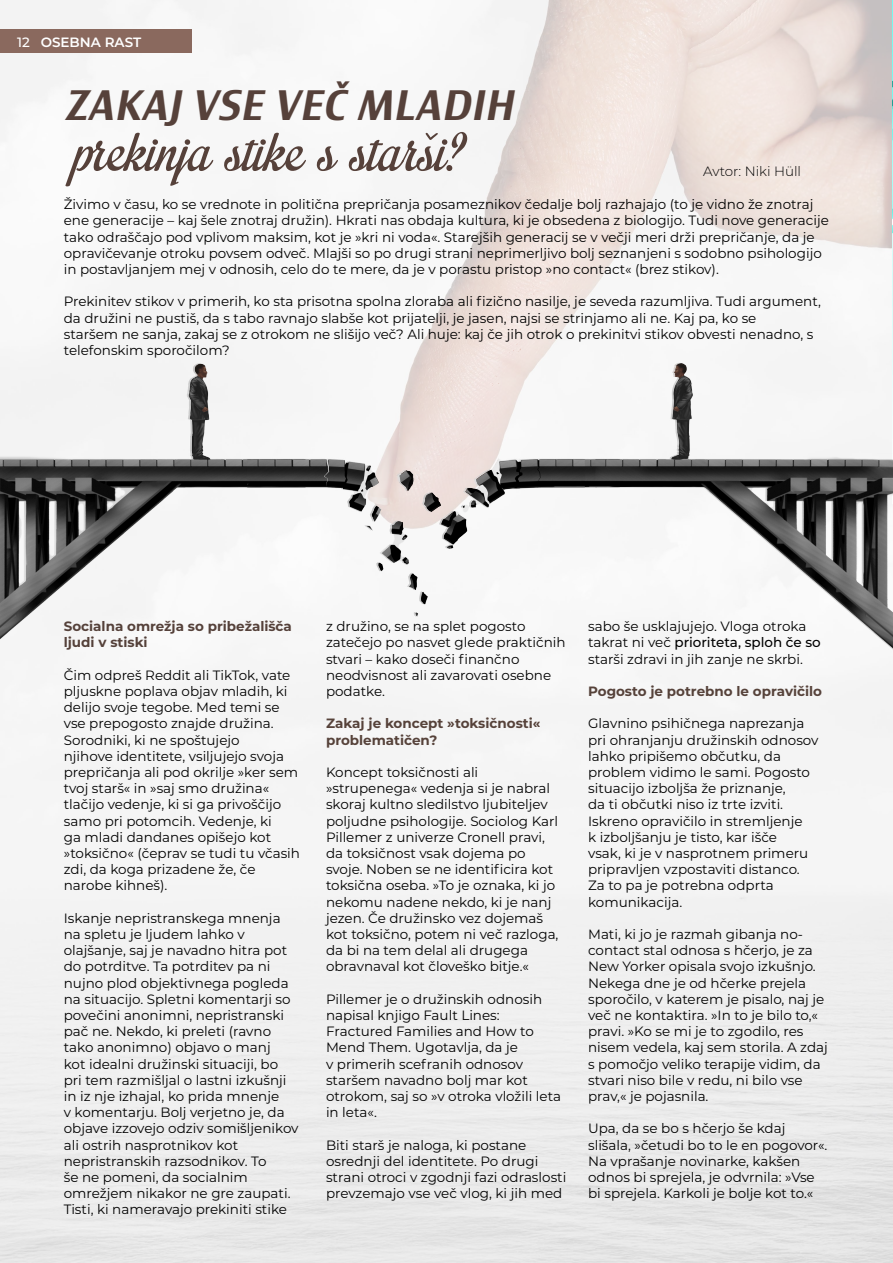
<style>
.page{position:relative;width:893px;height:1263px;background:#fff}
.page>*{position:absolute;margin:0;border:0;box-sizing:border-box;transform-origin:0 0}
.t1{font:75px "Impregnable Personal Use Only";color:#56413a}
.t2{font:italic 500 43.5px "Newbery Sans Pro";color:#56413a}
.t3{font:13.5px/16.2px "Montserrat";color:#000}
.t4{font:700 13.5px/16.2px "Montserrat";color:#56423a}
.t5{font:700 13.5px/16.2px "Montserrat";color:#55413a}
.t6{font:300 13.5px "Montserrat";color:#000}
.t7{font:600 13.5px "Montserrat";color:#fff}
.s1{font-weight:500}
</style>
<div class="page">
<img style="left:0;top:0;width:893px;height:1263px">
<img style="left:892px;top:0;width:1px;height:504px">
<div style="left:0;top:29px;width:191px;height:24px;background:#8a695e"></div>
<p class="t7" style="left:17px;top:33px;width:126px"><span class="s1">12</span> OSEBNA RAST</p>
<h2 class="t2" style="left:64px;top:77px;width:451px">ZAKAJ VSE VEČ MLADIH</h2>
<h1 class="t1" style="left:74px;top:119px;width:390px">prekinja stike s starši?</h1>
<p class="t6" style="left:703px;top:162px;width:99px">Avtor: Niki Hüll</p>
<p class="t3" style="left:64px;top:196px;width:767px">Živimo v času, ko se vrednote in politična prepričanja posameznikov čedalje bolj razhajajo (to je vidno že znotraj ene generacije – kaj šele znotraj družin). Hkrati nas obdaja kultura, ki je obsedena z biologijo. Tudi nove generacije tako odraščajo pod vplivom maksim, kot je »kri ni voda«. Starejših generacij se v večji meri drži prepričanje, da je opravičevanje otroku povsem odveč. Mlajši so po drugi strani neprimerljivo bolj seznanjeni s sodobno psihologijo in postavljanjem mej v odnosih, celo do te mere, da je v porastu pristop »no contact« (brez stikov).</p>
<p class="t3" style="left:64px;top:293px;width:759px">Prekinitev stikov v primerih, ko sta prisotna spolna zloraba ali fizično nasilje, je seveda razumljiva. Tudi argument, da družini ne pustiš, da s tabo ravnajo slabše kot prijatelji, je jasen, najsi se strinjamo ali ne. Kaj pa, ko se<br>staršem ne sanja, zakaj se z otrokom ne slišijo več? Ali huje: kaj če jih otrok o prekinitvi stikov obvesti nenadno, s telefonskim sporočilom?</p>
<p class="t5" style="left:64px;top:617px;width:230px">Socialna omrežja so pribežališča ljudi v stiski</p>
<p class="t3" style="left:64px;top:666px;width:238px">Čim odpreš Reddit ali TikTok, vate pljuskne poplava objav mladih, ki delijo svoje tegobe. Med temi se vse prepogosto znajde družina.<br>Sorodniki, ki ne spoštujejo<br>njihove identitete, vsiljujejo svoja prepričanja ali pod okrilje »ker sem tvoj starš« in »saj smo družina« tlačijo vedenje, ki si ga privoščijo samo pri potomcih. Vedenje, ki<br>ga mladi dandanes opišejo kot »toksično« (čeprav se tudi tu včasih zdi, da koga prizadene že, če narobe kihneš).</p>
<p class="t3" style="left:64px;top:909px;width:236px">Iskanje nepristranskega mnenja na spletu je ljudem lahko v olajšanje, saj je navadno hitra pot do potrditve. Ta potrditev pa ni nujno plod objektivnega pogleda na situacijo. Spletni komentarji so povečini anonimni, nepristranski pač ne. Nekdo, ki preleti (ravno tako anonimno) objavo o manj<br>kot idealni družinski situaciji, bo pri tem razmišljal o lastni izkušnji in iz nje izhajal, ko prida mnenje<br>v komentarju. Bolj verjetno je, da objave izzovejo odziv somišljenikov ali ostrih nasprotnikov kot nepristranskih razsodnikov. To<br>še ne pomeni, da socialnim omrežjem nikakor ne gre zaupati.<br>Tisti, ki nameravajo prekiniti stike</p>
<p class="t3" style="left:326px;top:618px;width:241px">z družino, se na splet pogosto zatečejo po nasvet glede praktičnih stvari – kako doseči finančno neodvisnost ali zavarovati osebne podatke.</p>
<p class="t4" style="left:326px;top:715px;width:216px">Zakaj je koncept »toksičnosti« problematičen?</p>
<p class="t3" style="left:326px;top:763px;width:234px">Koncept toksičnosti ali »strupenega« vedenja si je nabral skoraj kultno sledilstvo ljubiteljev poljudne psihologije. Sociolog Karl Pillemer z univerze Cronell pravi, da toksičnost vsak dojema po svoje. Noben se ne identificira kot toksična oseba. »To je oznaka, ki jo nekomu nadene nekdo, ki je nanj jezen. Če družinsko vez dojemaš kot toksično, potem ni več razloga, da bi na tem delal ali drugega obravnaval kot človeško bitje.«</p>
<p class="t3" style="left:326px;top:990px;width:237px">Pillemer je o družinskih odnosih napisal knjigo Fault Lines:<br>Fractured Families and How to<br>Mend Them. Ugotavlja, da je<br>v primerih scefranih odnosov staršem navadno bolj mar kot otrokom, saj so »v otroka vložili leta in leta«.</p>
<p class="t3" style="left:326px;top:1136px;width:242px">Biti starš je naloga, ki postane osrednji del identitete. Po drugi strani otroci v zgodnji fazi odraslosti prevzemajo vse več vlog, ki jih med</p>
<p class="t3" style="left:588px;top:618px;width:234px">sabo še usklajujejo. Vloga otroka takrat ni več <span class="s1">prioriteta, sploh če so </span>starši zdravi in jih zanje ne skrbi.</p>
<p class="t4" style="left:588px;top:682px;width:236px">Pogosto je potrebno le opravičilo</p>
<p class="t3" style="left:588px;top:715px;width:232px">Glavnino psihičnega naprezanja pri ohranjanju družinskih odnosov lahko pripišemo občutku, da problem vidimo le sami. Pogosto situacijo izboljša že priznanje,<br>da ti občutki niso iz trte izviti.<br>Iskreno opravičilo in stremljenje<br>k izboljšanju je tisto, kar išče<br>vsak, ki je v nasprotnem primeru pripravljen vzpostaviti distanco.<br>Za to pa je potrebna odprta komunikacija.</p>
<p class="t3" style="left:588px;top:925px;width:241px">Mati, ki jo je razmah gibanja no&shy;contact stal odnosa s hčerjo, je za New Yorker opisala svojo izkušnjo.<br>Nekega dne je od hčerke prejela sporočilo, v katerem je pisalo, naj je več ne kontaktira. »In to je bilo to,« pravi. »Ko se mi je to zgodilo, res nisem vedela, kaj sem storila. A zdaj s pomočjo veliko terapije vidim, da stvari niso bile v redu, ni bilo vse prav,« je pojasnila.</p>
<p class="t3" style="left:588px;top:1120px;width:241px">Upa, da se bo s hčerjo še kdaj slišala, »četudi bo to le en pogovor«.<br>Na vprašanje novinarke, kakšen odnos bi sprejela, je odvrnila: »Vse bi sprejela. Karkoli je bolje kot to.«</p>
</div>
